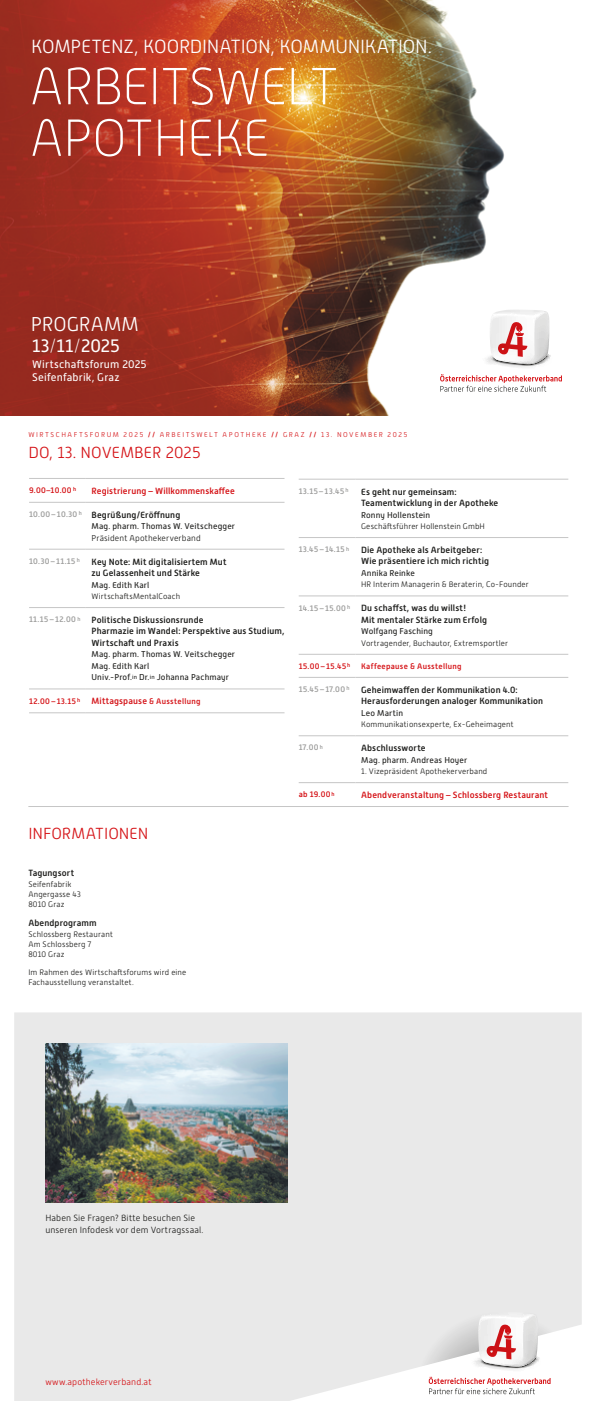
<style>
.page{position:relative;width:596px;height:1418px;background:#fff}
.page>*{position:absolute;margin:0;border:0;box-sizing:border-box;transform-origin:0 0}
.t1{font:100 52px/51.5px "Alwyn New";letter-spacing:-.025em;color:#fff}
.t2{font:300 20px "Alwyn New";color:#fff}
.t3{font:300 19px "Alwyn New";letter-spacing:-.01em;color:#fff}
.t4{font:18px "Alwyn New";letter-spacing:.01em;color:#fff}
.t5{font:300 16px "Alwyn New";color:#d51317}
.t6{font:11px/13.7px "Alwyn New";letter-spacing:.02em;color:#fff}
.titel{font:500 9px/11.5px "Alwyn New";letter-spacing:.015em;color:#1d1d1b}
.titel_rot{font:500 9px "Alwyn New";letter-spacing:.015em;color:#d51317}
.t7{font:300 9px/12px "Alwyn New";letter-spacing:.01em;color:#1d1d1b}
.titel-2{font:500 9px "Alwyn New";letter-spacing:.015em;color:#d4151a}
.t8{font:300 9px "Alwyn New";letter-spacing:.015em;color:#d51317}
.name{font:8.5px/11.5px "Alwyn New";letter-spacing:.015em;color:#1d1d1b}
.name-2{font:300 8.5px "Alwyn New";letter-spacing:.015em;color:#1d1d1b}
.Funktion{font:300 8px/10px "Alwyn New";letter-spacing:.015em;color:#1d1d1b}
.uhrzeit_grau{font:500 8px "Alwyn New";letter-spacing:.045em;color:#9d9d9c}
.uhrzeit_rot{font:500 8px "Alwyn New";letter-spacing:.04em;color:#d51317}
.t9{font:300 7px "Alwyn New";letter-spacing:.22em;color:#d51317}
.s1{font-weight:100}
.s2{font-weight:500}
.s3{font-size:8px;color:#d51317}
</style>
<div class="page">
<img style="left:0;top:0;width:562px;height:415px">
<svg style="left:440px;top:309px;width:121px;height:83px"></svg>
<hr style="left:355px;top:479px;width:213px;height:1px;background:#c6c6c6">
<hr style="left:355px;top:537px;width:213px;height:1px;background:#c6c6c6">
<hr style="left:355px;top:595px;width:213px;height:1px;background:#c6c6c6">
<hr style="left:355px;top:654px;width:213px;height:1px;background:#c6c6c6">
<hr style="left:355px;top:677px;width:213px;height:1px;background:#c6c6c6">
<hr style="left:355px;top:735px;width:213px;height:1px;background:#c6c6c6">
<hr style="left:355px;top:782px;width:213px;height:1px;background:#c6c6c6">
<hr style="left:298px;top:479px;width:57px;height:1px;background:#c6c6c6">
<hr style="left:298px;top:537px;width:57px;height:1px;background:#c6c6c6">
<hr style="left:298px;top:595px;width:57px;height:1px;background:#c6c6c6">
<hr style="left:298px;top:654px;width:57px;height:1px;background:#c6c6c6">
<hr style="left:298px;top:677px;width:57px;height:1px;background:#c6c6c6">
<hr style="left:298px;top:735px;width:57px;height:1px;background:#c6c6c6">
<hr style="left:298px;top:782px;width:57px;height:1px;background:#c6c6c6">
<hr style="left:86px;top:478px;width:198px;height:1px;background:#c6c6c6">
<hr style="left:86px;top:502px;width:198px;height:1px;background:#c6c6c6">
<hr style="left:86px;top:549px;width:198px;height:1px;background:#c6c6c6">
<hr style="left:86px;top:607px;width:198px;height:1px;background:#c6c6c6">
<hr style="left:86px;top:688px;width:198px;height:1px;background:#c6c6c6">
<hr style="left:86px;top:712px;width:198px;height:1px;background:#c6c6c6">
<hr style="left:29px;top:478px;width:57px;height:1px;background:#c6c6c6">
<hr style="left:29px;top:502px;width:57px;height:1px;background:#c6c6c6">
<hr style="left:29px;top:549px;width:57px;height:1px;background:#c6c6c6">
<hr style="left:29px;top:607px;width:57px;height:1px;background:#c6c6c6">
<hr style="left:29px;top:688px;width:57px;height:1px;background:#c6c6c6">
<hr style="left:29px;top:712px;width:57px;height:1px;background:#c6c6c6">
<div style="left:14px;top:1012px;width:567px;height:388px;background:#e9e9e9"></div>
<div style="left:421px;top:1300px;width:131px;height:66px;background:#e9e9e9"></div>
<svg style="left:428px;top:1312px;width:122px;height:82px"></svg>
<img style="left:45px;top:1043px;width:242px;height:159px">
<hr style="left:28px;top:806px;width:540px;height:1px;background:#c6c6c6">
<p class="t3" style="left:31px;top:36px;width:402px">KOMPETENZ, KOORDINATION, KOMMUNIKATION.</p>
<p class="t1" style="left:30px;top:61px;width:310px">ARBEITSWELT<br>APOTHEKE</p>
<p class="t2" style="left:31px;top:313px;width:109px">PROGRAMM</p>
<p class="t4" style="left:32px;top:336px;width:89px">13<span class="s1">/</span>11<span class="s1">/</span>2025</p>
<p class="t6" style="left:32px;top:357px;width:116px">Wirtschaftsforum 2025<br>Seifenfabrik, Graz</p>
<p class="t9" style="left:28px;top:430px;width:380px">WIRTSCHAFTSFORUM 2025 <span class="s2">//</span> ARBEITSWELT APOTHEKE <span class="s2">//</span> GRAZ <span class="s2">//</span> 13. NOVEMBER 2025</p>
<p class="t5" style="left:28px;top:443px;width:174px">DO, 13. NOVEMBER 2025</p>
<p class="uhrzeit_grau" style="left:298px;top:486px;width:51px">13.15–13.45 <sup>h</sup></p>
<p class="titel" style="left:361px;top:485px;width:138px">Es geht nur gemeinsam:<br>Teamentwicklung in der Apotheke</p>
<p class="name" style="left:361px;top:509px;width:70px">Ronny Hollenstein</p>
<p class="Funktion" style="left:361px;top:521px;width:125px">Geschäftsführer Hollenstein GmbH</p>
<p class="uhrzeit_grau" style="left:298px;top:545px;width:52px">13.45 – 14.15 <sup>h</sup></p>
<p class="titel" style="left:361px;top:544px;width:129px">Die Apotheke als Arbeitgeber:<br>Wie präsentiere ich mich richtig</p>
<p class="name" style="left:361px;top:567px;width:55px">Annika Reinke</p>
<p class="Funktion" style="left:361px;top:579px;width:169px">HR Interim Managerin &amp; Beraterin, Co-Founder</p>
<p class="uhrzeit_grau" style="left:298px;top:603px;width:53px">14.15– 15.00 <sup>h</sup></p>
<p class="titel" style="left:361px;top:602px;width:127px">Du schaffst, was du willst!<br>Mit mentaler Stärke zum Erfolg</p>
<p class="name" style="left:361px;top:625px;width:73px">Wolfgang Fasching</p>
<p class="Funktion" style="left:361px;top:638px;width:148px">Vortragender, Buchautor, Extremsportler</p>
<p class="uhrzeit_rot" style="left:298px;top:661px;width:53px">15.00 – 15.45 <sup>h</sup></p>
<p class="uhrzeit_rot" style="left:361px;top:661px;width:102px">Kaffeepause &amp; Ausstellung</p>
<p class="uhrzeit_grau" style="left:298px;top:684px;width:52px">15.45 – 17.00 <sup>h</sup></p>
<p class="titel" style="left:361px;top:684px;width:183px">Geheimwaffen der Kommunikation 4.0:<br>Herausforderungen analoger Kommunikation</p>
<p class="name" style="left:361px;top:707px;width:43px">Leo Martin</p>
<p class="Funktion" style="left:361px;top:719px;width:154px">Kommunikationsexperte, Ex-Geheimagent</p>
<p class="uhrzeit_grau" style="left:298px;top:743px;width:26px">17.00 <sup>h</sup></p>
<p class="titel" style="left:361px;top:742px;width:66px">Abschlussworte</p>
<p class="name" style="left:361px;top:754px;width:107px">Mag. pharm. Andreas Hoyer</p>
<p class="Funktion" style="left:361px;top:766px;width:128px">1. Vizepräsident Apothekerverband</p>
<p class="uhrzeit_rot" style="left:298px;top:790px;width:37px">ab 19.00<sup>h</sup></p>
<p class="titel_rot" style="left:361px;top:789px;width:188px">Abendveranstaltung – Schlossberg Restaurant</p>
<p class="uhrzeit_rot" style="left:29px;top:486px;width:48px">9.00–10.00 <sup>h</sup></p>
<p class="titel_rot" style="left:91px;top:485px;width:145px">Registrierung – Willkommenskaffee</p>
<p class="uhrzeit_grau" style="left:29px;top:509px;width:54px">10.00 – 10.30 <sup>h</sup></p>
<p class="titel" style="left:91px;top:509px;width:90px">Begrüßung/Eröffnung</p>
<p class="name" style="left:91px;top:520px;width:145px">Mag. pharm. Thomas W. Veitschegger</p>
<p class="name-2" style="left:91px;top:533px;width:111px">Präsident Apothekerverband</p>
<p class="uhrzeit_grau" style="left:29px;top:556px;width:52px">10.30–11.15 <sup>h</sup></p>
<p class="titel" style="left:91px;top:555px;width:136px">Key Note: Mit digitalisiertem Mut zu Gelassenheit und Stärke</p>
<p class="name" style="left:91px;top:579px;width:59px">Mag. Edith Karl</p>
<p class="Funktion" style="left:91px;top:591px;width:90px">WirtschaftsMentalCoach</p>
<p class="uhrzeit_grau" style="left:29px;top:615px;width:53px">11.15–12.00 <sup>h</sup></p>
<p class="titel" style="left:91px;top:614px;width:113px">Politische Diskussionsrunde</p>
<p class="titel" style="left:91px;top:625px;width:194px">Pharmazie im Wandel: Perspektive aus Studium,<br>Wirtschaft und Praxis</p>
<p class="name" style="left:91px;top:648px;width:145px">Mag. pharm. Thomas W. Veitschegger<br>Mag. Edith Karl</p>
<p class="name" style="left:91px;top:671px;width:139px">Univ.-Prof.<sup>in</sup> Dr.<sup>in</sup> Johanna Pachmayr</p>
<p class="uhrzeit_rot" style="left:29px;top:696px;width:53px">12.00–13.15 <sup>h</sup></p>
<p class="titel-2" style="left:91px;top:696px;width:110px">Mittagspause <span class="s3">&amp; Ausstellung</span></p>
<p class="t5" style="left:28px;top:824px;width:121px">INFORMATIONEN</p>
<p class="titel" style="left:28px;top:866px;width:47px">Tagungsort</p>
<p class="Funktion" style="left:28px;top:879px;width:54px">Seifenfabrik<br>Angergasse 43<br>8010 Graz</p>
<p class="titel" style="left:28px;top:916px;width:70px">Abendprogramm</p>
<p class="Funktion" style="left:28px;top:929px;width:86px">Schlossberg Restaurant<br>Am Schlossberg 7<br>8010 Graz</p>
<p class="Funktion" style="left:28px;top:967px;width:159px">Im Rahmen des Wirtschaftsforums wird eine<br>Fachausstellung veranstaltet.</p>
<p class="t7" style="left:45px;top:1211px;width:159px">Haben Sie Fragen? Bitte besuchen Sie unseren Infodesk vor dem Vortragssaal.</p>
<p class="t8" style="left:45px;top:1376px;width:107px">www.apothekerverband.at</p>
</div>
